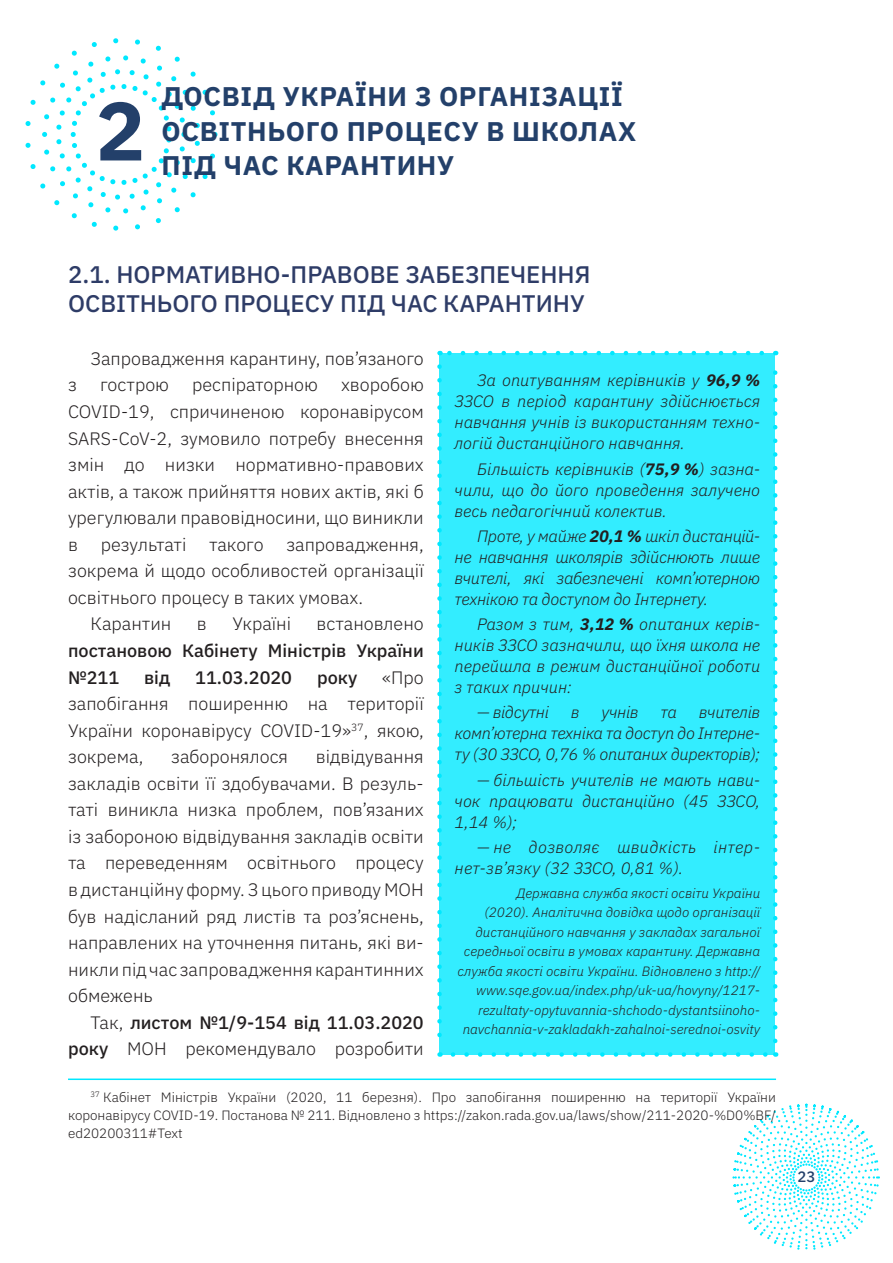
<style>
.page{position:relative;width:893px;height:1263px;background:#fff}
.page>*{position:absolute;margin:0;border:0;box-sizing:border-box;transform-origin:0 0}
.t1{font:700 82.5px "IBM Plex Sans";color:#23406a}
.Раздел{font:700 27px "IBM Plex Sans";letter-spacing:.025em;color:#23406a}
.t2{font:500 24px "IBM Plex Sans";color:#2e3c67}
.t3{font:300 18px/26.5px "IBM Plex Sans";color:#231f20;text-align:justify}
.t4{font:500 18px/26.5px "IBM Plex Sans";color:#231f20;text-align:justify}
.Статистика{font:italic 300 16.5px/21px "IBM Plex Sans";color:#231f20;text-align:justify}
.Статистика-2{font:italic 300 16.5px/21px "IBM Plex Sans";letter-spacing:.02em;color:#231f20}
.Статистика-3{font:italic 300 16.5px "IBM Plex Sans";letter-spacing:-.02em;color:#231f20}
.t5{font:500 15px "IBM Plex Sans";color:#23406a}
.Под_статистикой{font:italic 300 13.5px/19.5px "IBM Plex Sans";color:#231f20;text-align:right}
.Сноска{font:300 13.5px/18px "IBM Plex Sans";color:#231f20;text-align:justify}
.s1{font-weight:700}
.s2{font-weight:300}
</style>
<div class="page">
<svg style="left:732px;top:1103px;width:148px;height:147px"></svg>
<svg style="left:26px;top:38px;width:192px;height:193px"></svg>
<hr style="left:68px;top:1078px;width:708px;height:2px;background:#00e8ff">
<div style="left:439px;top:353px;width:336px;height:701px;background:#33edff"></div>
<svg style="left:453px;top:1052px;width:315px;height:5px"></svg>
<svg style="left:447px;top:351px;width:315px;height:4px"></svg>
<svg style="left:437px;top:367px;width:5px;height:690px"></svg>
<svg style="left:773px;top:351px;width:4px;height:690px"></svg>
<p class="t1" style="left:96px;top:66px;width:51px">2</p>
<p class="Раздел" style="left:162px;top:75px;width:463px">ДОСВІД УКРАЇНИ З ОРГАНІЗАЦІЇ</p>
<p class="Раздел" style="left:162px;top:110px;width:476px">ОСВІТНЬОГО ПРОЦЕСУ В ШКОЛАХ</p>
<p class="Раздел" style="left:162px;top:144px;width:294px">ПІД ЧАС КАРАНТИНУ</p>
<p class="t2" style="left:68px;top:256px;width:524px">2.1. НОРМАТИВНО-ПРАВОВЕ ЗАБЕЗПЕЧЕННЯ</p>
<p class="t2" style="left:68px;top:285px;width:518px">ОСВІТНЬОГО ПРОЦЕСУ ПІД ЧАС КАРАНТИНУ</p>
<p class="t3" style="left:91px;top:344px;width:335px">Запровадження карантину, пов’язаного</p>
<p class="t3" style="left:68px;top:370px;width:10px">з</p>
<p class="t3" style="left:100px;top:370px;width:70px">гострою</p>
<p class="t3" style="left:192px;top:370px;width:127px">респіраторною</p>
<p class="Статистика" style="left:454px;top:369px;width:307px;text-indent:23px">За опитуванням керівників у <span class="s1">96,9 % </span>ЗЗСО в період карантину здійснюється навчання учнів із використанням техно&shy;логій дистанційного навчання.</p>
<p class="Статистика" style="left:454px;top:457px;width:307px;text-indent:23px">Більшість керівників (<span class="s1">75,9 %</span>) зазна&shy;чили, що до його проведення залучено весь педагогічний колектив.</p>
<p class="Статистика" style="left:454px;top:524px;width:307px;text-indent:23px">Проте, у майже <span class="s1">20,1 %</span> шкіл дистанцій&shy;не навчання школярів здійснюють лише вчителі, які забезпечені комп’ютерною технікою та доступом до Інтернету.</p>
<p class="Статистика" style="left:454px;top:612px;width:307px;text-indent:23px">Разом з тим, <span class="s1">3,12 %</span> опитаних керів&shy;ників ЗЗСО зазначили, що їхня школа не перейшла в режим дистанційної роботи з таких причин:</p>
<p class="Статистика-3" style="left:477px;top:700px;width:73px">— відсутні</p>
<p class="Статистика" style="left:571px;top:701px;width:10px">в</p>
<p class="Статистика" style="left:602px;top:701px;width:39px">учнів</p>
<p class="Статистика" style="left:660px;top:701px;width:18px">та</p>
<p class="t3" style="left:68px;top:370px;width:357px;text-indent:273px">хворобою COVID-19, спричиненою коронавірусом SARS-CoV-2, зумовило потребу внесення змін до низки нормативно-правових актів, а також прийняття нових актів, які б урегулювали правовідносини, що виникли в</p>
<p class="t3" style="left:101px;top:530px;width:87px">результаті</p>
<p class="t3" style="left:209px;top:530px;width:56px">такого</p>
<p class="t3" style="left:68px;top:530px;width:357px;text-indent:218px">запровадження, зокрема й щодо особливостей організації освітнього процесу в таких умовах.</p>
<p class="t3" style="left:91px;top:609px;width:82px">Карантин</p>
<p class="t3" style="left:197px;top:609px;width:11px">в</p>
<p class="t3" style="left:232px;top:609px;width:60px">Україні</p>
<p class="t4" style="left:68px;top:609px;width:357px;text-indent:249px"><span class="s2">встановлено </span>постановою Кабінету Міністрів України №211</p>
<p class="t4" style="left:144px;top:662px;width:28px">від</p>
<p class="t4" style="left:195px;top:662px;width:98px">11.03.2020</p>
<p class="t4" style="left:317px;top:662px;width:42px">року</p>
<p class="t3" style="left:68px;top:662px;width:357px;text-indent:314px">«Про запобігання поширенню на території України коронавірусу COVID-19»<sup>37</sup>, якою, зокрема,</p>
<p class="Статистика" style="left:454px;top:701px;width:307px;text-indent:244px">вчителів комп’ютерна техніка та доступ до Інтерне&shy;ту (30 ЗЗСО, 0,76 % опитаних директорів);</p>
<p class="Статистика" style="left:454px;top:768px;width:307px;text-indent:23px">— більшість учителів не мають нави&shy;чок працювати дистанційно (45 ЗЗСО, 1,14 %);</p>
<p class="Статистика-2" style="left:454px;top:835px;width:307px;text-indent:23px">— не дозволяє швидкість інтер&shy;нет-зв’язку (32 ЗЗСО, 0,81 %).</p>
<p class="Под_статистикой" style="left:458px;top:882px;width:304px">Державна служба якості освіти України<br>(2020). Аналітична довідка щодо організації дистанційного навчання у закладах загальної середньої освіти в умовах карантину. Державна служба якості освіти України. Відновлено з http:// www.sqe.gov.ua/index.php/uk-ua/hovyny/1217- rezultaty-opytuvannia-shchodo-dystantsiinoho&shy;navchannia-v-zakladakh-zahalnoi-serednoi-osvity</p>
<p class="t3" style="left:171px;top:742px;width:118px">заборонялося</p>
<p class="t3" style="left:68px;top:742px;width:357px;text-align:left;text-indent:248px">відвідування закладів освіти її здобувачами. В резуль&shy;таті виникла низка проблем, пов’язаних із забороною відвідування закладів освіти та переведенням освітнього процесу в дистанційну форму. З цього приводу МОН був надісланий ряд листів та роз’яснень, направлених на уточнення питань, які ви&shy;никли під час запровадження карантинних обмежень</p>
<p class="t4" style="left:68px;top:1007px;width:357px;text-align:right"><span class="s2">Так,</span> листом №1/9-154 від 11.03.2020 року <span class="s2">МОН рекомендувало розробити</span></p>
<p class="Сноска" style="left:68px;top:1086px;width:709px;text-indent:23px"><sup>37</sup> Кабінет Міністрів України (2020, 11 березня). Про запобігання поширенню на території України коронавірусу COVID-19. Постанова № 211. Відновлено з https://zakon. rada.gov.ua/laws/show/211-2020-%D0%BF/ ed20200311#Text</p>
<p class="t5" style="left:797px;top:1165px;width:19px">23</p>
</div>
